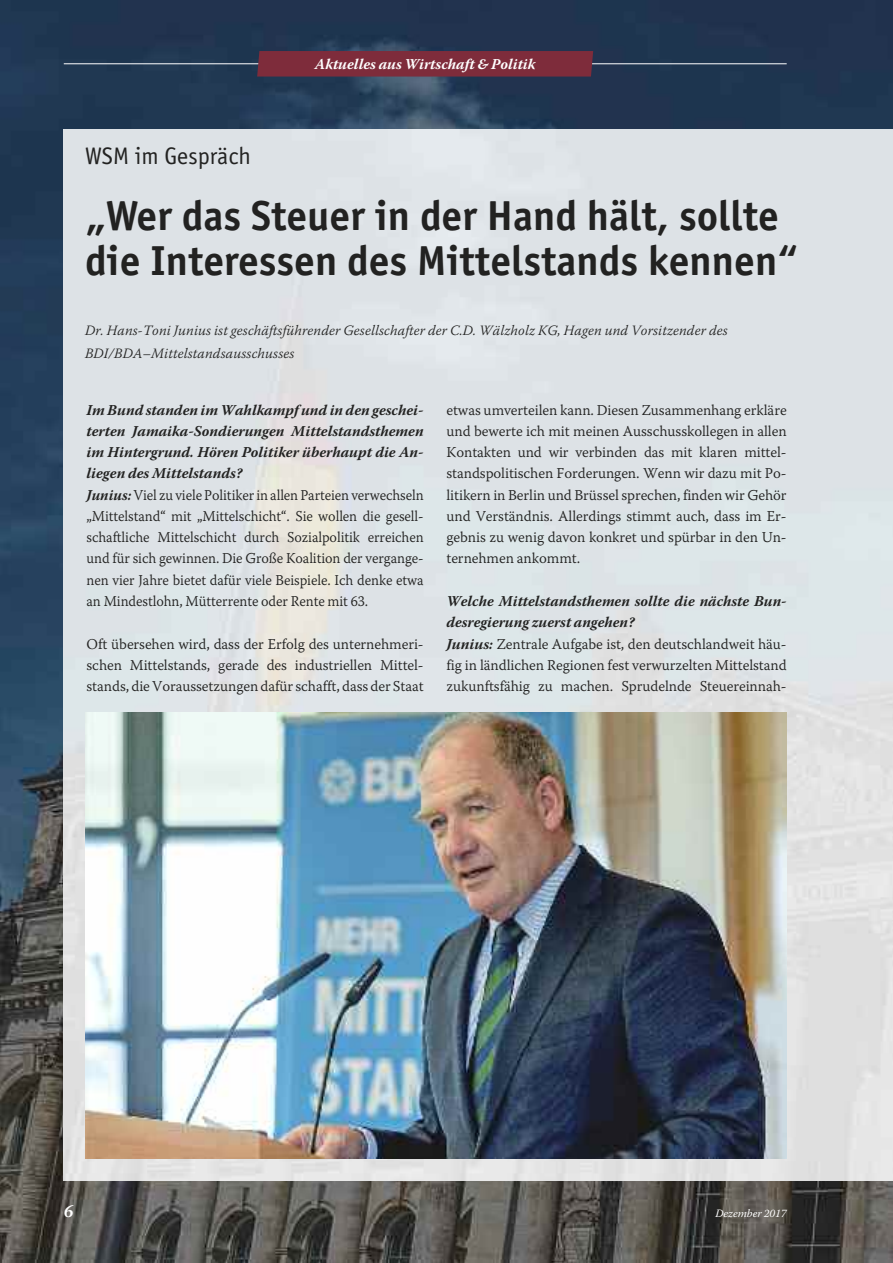
<style>
.page{position:relative;width:893px;height:1263px;background:#fff}
.page>*{position:absolute;margin:0;border:0;box-sizing:border-box;transform-origin:0 0}
.t1{font:700 42px/45px "Officina Sans";color:#222221}
.t2{font:24px "Officina Sans";color:#222221}
.t3{font:italic 700 18px "Warnock Pro";color:#fff}
.t4{font:15px/21.3px "Warnock Pro Light Capt";letter-spacing:-.005em;color:#222221;text-align:justify}
.t5{font:15px/21.3px "Warnock Pro Light Capt";letter-spacing:-.005em;color:#222221;text-align:justify;scale:.94 1}
.t6{font:italic 700 15px/21.3px "Warnock Pro";color:#222221;text-align:justify}
.t7{font:italic 700 15px "Warnock Pro";color:#fff}
.t8{font:italic 300 14.25px/23.4px "Warnock Pro";letter-spacing:.01em;color:#222221}
.t9{font:italic 11.25px "Warnock Pro";color:#fff}
.s1{font-family:"Warnock Pro";font-weight:700;font-style:italic}
</style>
<div class="page">
<img style="left:0;top:0;width:893px;height:1263px">
<img style="left:64px;top:130px;width:829px;height:1050px">
<hr style="left:64px;top:63px;width:723px;height:1px;background:#fff">
<div style="left:257px;top:51px;width:336px;height:26px;background:#7e2c3b"></div>
<img style="left:85px;top:712px;width:702px;height:447px">
<p class="t7" style="left:315px;top:58px;width:222px">Aktuelles aus Wirtschaft &amp; Politik</p>
<h2 class="t2" style="left:85px;top:147px;width:168px">WSM im Gespräch</h2>
<h1 class="t1" style="left:85px;top:197px;width:715px">„Wer das Steuer in der Hand hält, sollte die Interessen des Mittelstands kennen“</h1>
<p class="t8" style="left:85px;top:320px;width:644px">Dr. Hans-Toni Junius ist geschäftsführender Gesellschafter der C.D. Wälzholz KG, Hagen und Vorsitzender des<br>BDI/BDA–Mittelstandsausschusses</p>
<p class="t6" style="left:87px;top:400px;width:339px">Im Bund standen im Wahlkampf und in den geschei&shy;terten Jamaika-Sondierungen Mittelstandsthemen im Hintergrund. Hören Politiker überhaupt die An&shy;liegen des Mittelstands?</p>
<p class="t5" style="left:87px;top:485px;width:360px"><span class="s1">Junius:</span> Viel zu viele Politiker in allen Parteien verwechseln „Mittelstand“ mit „Mittelschicht“. Sie wollen die gesell&shy;schaftliche Mittelschicht durch Sozialpolitik erreichen und für sich gewinnen. Die Große Koalition der vergange&shy;nen vier Jahre bietet dafür viele Beispiele. Ich denke etwa an Mindestlohn, Mütterrente oder Rente mit 63.</p>
<p class="t4" style="left:87px;top:634px;width:339px">Oft übersehen wird, dass der Erfolg des unternehmeri&shy;schen Mittelstands, gerade des industriellen Mittel&shy;stands, dieVoraussetzungen dafürschafft, dass der Staat</p>
<p class="t4" style="left:446px;top:400px;width:342px">etwas umverteilen kann. Diesen Zusammenhang erkläre und bewerte ich mit meinen Ausschusskollegen in allen Kontakten und wir verbinden das mit klaren mittel&shy;standspolitischen Forderungen. Wenn wir dazu mit Po&shy;litikern in Berlin und Brüssel sprechen, finden wir Gehör und Verständnis. Allerdings stimmt auch, dass im Er&shy;gebnis zu wenig davon konkret und spürbar in den Un&shy;ternehmen ankommt.</p>
<p class="t6" style="left:446px;top:592px;width:342px">Welche Mittelstandsthemen sollte die nächste Bun&shy;desregierung zuerst angehen?</p>
<p class="t4" style="left:446px;top:634px;width:342px"><span class="s1">Junius:</span> Zentrale Aufgabe ist, den deutschlandweit häu&shy;fig in ländlichen Regionen fest verwurzelten Mittelstand zukunftsfähig zu machen. Sprudelnde Steuereinnah-</p>
<p class="t3" style="left:64px;top:1204px;width:11px">6</p>
<p class="t9" style="left:715px;top:1209px;width:73px">Dezember 2017</p>
</div>
